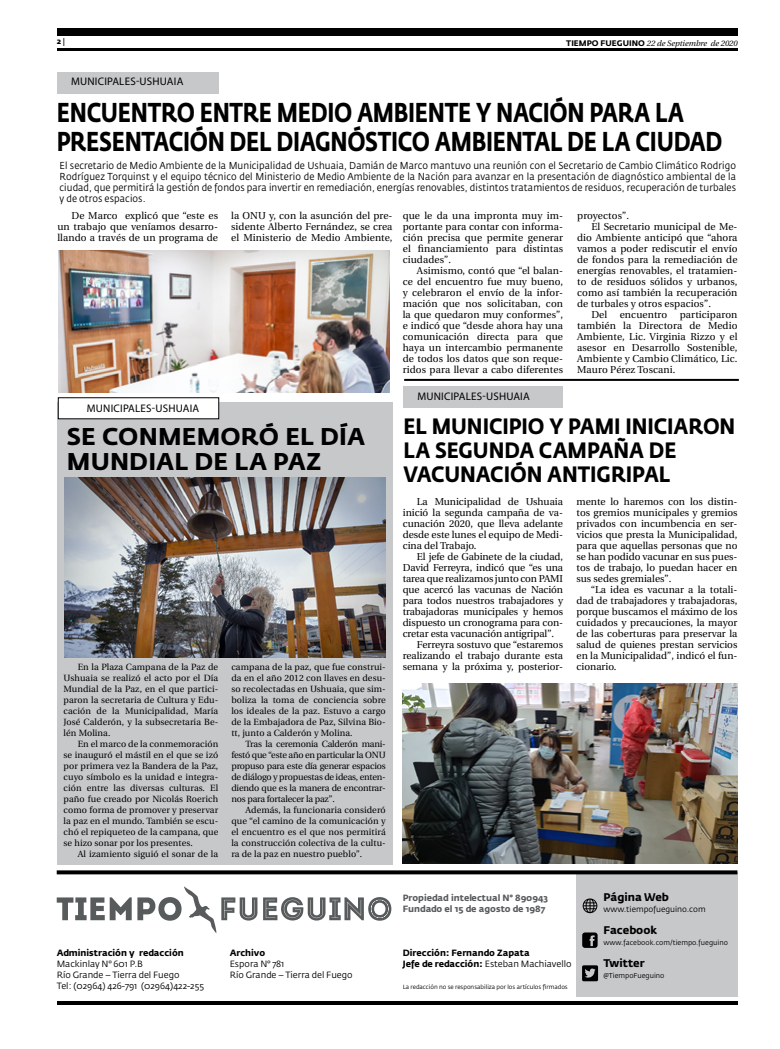
<style>
.page{position:relative;width:780px;height:1049px;background:#fff}
.page>*{position:absolute;margin:0;border:0;box-sizing:border-box;transform-origin:0 0}
.t1{font:700 27px/29px "Fedra Sans Pro";letter-spacing:-.015em;color:#000;scale:.8 1}
.t2{font:700 24px/25px "Fedra Sans Pro";letter-spacing:.005em;color:#000}
.t3{font:700 22px/24px "Fedra Sans Pro";letter-spacing:-.005em;color:#000;scale:.9 1}
.t4{font:11px "Myriad Pro";letter-spacing:.02em;color:#000}
.t5{font:700 11px "Fedra Sans Pro";color:#000}
.t6{font:10px/11px "Utopia";letter-spacing:.005em;color:#000;text-align:justify}
.t7{font:10px/11px "Fedra Sans Pro";letter-spacing:.01em;color:#000;text-align:justify;scale:.93 1}
.t8{font:9px/11px "Utopia";letter-spacing:.01em;color:#000;text-align:justify}
.t9{font:9px/11px "Fedra Sans Pro";color:#000}
.t10{font:700 9px/11px "Fedra Sans Pro";color:#000}
.t11{font:700 9px/11px "Fedra Sans Pro";color:#585b5c}
.t12{font:italic 8px "Utopia";color:#000}
.t13{font:8px "Fedra Sans Pro";color:#000}
.t14{font:700 8px "Fedra Sans Pro";color:#000}
.t15{font:7px "Fedra Sans Pro";color:#000}
.t16{font:6px "Fedra Sans Pro";color:#000}
.s1{font-family:"Utopia"}
.s2{font-family:"Fedra Sans Pro";font-weight:700;font-style:normal}
.s3{font-weight:400}
</style>
<div class="page">
<hr style="left:57px;top:48px;width:680px;height:3px;background:#000">
<div style="left:57px;top:29px;width:680px;height:7px;background:#000"></div>
<hr style="left:57px;top:1001px;width:680px;height:4px;background:#000">
<div style="left:576px;top:872px;width:161px;height:124px;background:#c7c8ca"></div>
<svg style="left:57px;top:870px;width:680px;height:4px;background:#181818"></svg>
<svg style="left:263px;top:897px;width:128px;height:24px"></svg>
<svg style="left:57px;top:886px;width:200px;height:47px"></svg>
<svg style="left:582px;top:898px;width:15px;height:16px"></svg>
<svg style="left:582px;top:932px;width:15px;height:16px"></svg>
<svg style="left:582px;top:965px;width:16px;height:16px"></svg>
<div style="left:57px;top:72px;width:161px;height:22px;background:#c7c8ca"></div>
<div style="left:57px;top:403px;width:335px;height:462px;background:#c7c8ca"></div>
<div style="left:58px;top:398px;width:161px;height:21px;background:#fff"></div>
<div style="left:403px;top:386px;width:160px;height:22px;background:#c7c8ca"></div>
<hr style="left:404px;top:379px;width:334px;height:2px;background:#000">
<img style="left:64px;top:477px;width:322px;height:181px">
<img style="left:403px;top:683px;width:334px;height:180px">
<img style="left:58px;top:251px;width:331px;height:142px">
<p class="t14" style="left:57px;top:36px;width:10px">2 <span class="s1">|</span></p>
<p class="t12" style="left:566px;top:39px;width:173px"><span class="s2">TIEMPO FUEGUINO</span> 22 de Septiembre de 2020</p>
<p class="t4" style="left:71px;top:75px;width:114px">MUNICIPALES-USHUAIA</p>
<h1 class="t1" style="left:57px;top:98px;width:833px">ENCUENTRO ENTRE MEDIO AMBIENTE Y NACIÓN PARA LA<br>PRESENTACIÓN DEL DIAGNÓSTICO AMBIENTAL DE LA CIUDAD</h1>
<p class="t7" style="left:60px;top:160px;width:728px">El secretario de Medio Ambiente de la Municipalidad de Ushuaia, Damián de Marco mantuvo una reunión con el Secretario de Cambio Climático Rodrigo Rodríguez Torquinst y el equipo técnico del Ministerio de Medio Ambiente de la Nación para avanzar en la presentación de diagnóstico ambiental de la ciudad, que permitirá la gestión de fondos para invertir en remediación, energías renovables, distintos tratamientos de residuos, recuperación de turbales y de otros espacios.</p>
<p class="t6" style="left:403px;top:210px;width:162px">que le da una impronta muy im&shy;portante para contar con informa&shy;ción precisa que permite generar el financiamiento para distintas ciudades”.</p>
<p class="t6" style="left:403px;top:265px;width:162px;text-indent:14px">Asimismo, contó que “el balan&shy;ce del encuentro fue muy bueno, y celebraron el envío de la infor&shy;mación que nos solicitaban, con la que quedaron muy conformes”, e indicó que “desde ahora hay una comunicación directa para que haya un intercambio permanente de todos los datos que son reque&shy;ridos para llevar a cabo diferentes</p>
<p class="t6" style="left:57px;top:210px;width:162px;text-indent:14px">De Marco explicó que “este es un trabajo que veníamos desarro&shy;llando a través de un programa de</p>
<p class="t6" style="left:231px;top:210px;width:163px">la ONU y, con la asunción del pre&shy;sidente Alberto Fernández, se crea el Ministerio de Medio Ambiente,</p>
<p class="t6" style="left:577px;top:210px;width:53px">proyectos”.</p>
<p class="t6" style="left:591px;top:221px;width:148px">El Secretario municipal de Me-</p>
<p class="t6" style="left:577px;top:232px;width:162px">dio Ambiente anticipó que “ahora</p>
<p class="t6" style="left:577px;top:243px;width:162px">vamos a poder rediscutir el envío</p>
<p class="t6" style="left:577px;top:254px;width:162px">de fondos para la remediación de</p>
<p class="t6" style="left:577px;top:265px;width:162px">energías renovables, el tratamien-</p>
<p class="t6" style="left:577px;top:276px;width:162px">to de residuos sólidos y urbanos,</p>
<p class="t6" style="left:577px;top:287px;width:162px">como así también la recuperación</p>
<p class="t6" style="left:577px;top:298px;width:135px">de turbales y otros espacios”.</p>
<p class="t6" style="left:591px;top:309px;width:148px">Del encuentro participaron</p>
<p class="t6" style="left:577px;top:320px;width:162px">también la Directora de Medio</p>
<p class="t6" style="left:577px;top:331px;width:162px">Ambiente, Lic. Virginia Rizzo y el</p>
<p class="t6" style="left:577px;top:342px;width:162px">asesor en Desarrollo Sostenible,</p>
<p class="t6" style="left:577px;top:353px;width:162px">Ambiente y Cambio Climático, Lic.</p>
<p class="t6" style="left:577px;top:364px;width:100px">Mauro Pérez Toscani.</p>
<p class="t4" style="left:87px;top:401px;width:114px">MUNICIPALES-USHUAIA</p>
<h2 class="t2" style="left:67px;top:424px;width:300px">SE CONMEMORÓ EL DÍA<br>MUNDIAL DE LA PAZ</h2>
<p class="t8" style="left:64px;top:662px;width:156px;text-indent:14px">En la Plaza Campana de la Paz de Ushuaia se realizó el acto por el Día Mundial de la Paz, en el que partici&shy;paron la secretaria de Cultura y Edu&shy;cación de la Municipalidad, María José Calderón, y la subsecretaria Be&shy;lén Molina.</p>
<p class="t8" style="left:64px;top:739px;width:156px;text-indent:14px">En el marco de la conmemoración se inauguró el mástil en el que se izó por primera vez la Bandera de la Paz, cuyo símbolo es la unidad e integra&shy;ción entre las diversas culturas. El paño fue creado por Nicolás Roerich como forma de promover y preservar la paz en el mundo. También se escu&shy;chó el repiqueteo de la campana, que se hizo sonar por los presentes.</p>
<p class="t8" style="left:78px;top:849px;width:142px">Al izamiento siguió el sonar de la</p>
<p class="t8" style="left:231px;top:662px;width:156px">campana de la paz, que fue construi&shy;da en el año 2012 con llaves en desu&shy;so recolectadas en Ushuaia, que sim&shy;boliza la toma de conciencia sobre los ideales de la paz. Estuvo a cargo de la Embajadora de Paz, Silvina Bio&shy;tt, junto a Calderón y Molina.</p>
<p class="t8" style="left:231px;top:739px;width:156px;text-indent:14px">Tras la ceremonia Calderón mani&shy;festó que “este año en particular la ONU propuso para este día generar espacios de diálogo y propuestas de ideas, enten&shy;diendo que es la manera de encontrar&shy;nos para fortalecer la paz”.</p>
<p class="t8" style="left:231px;top:805px;width:156px;text-indent:14px">Además, la funcionaria consideró que “el camino de la comunicación y el encuentro es el que nos permitirá la construcción colectiva de la cultu&shy;ra de la paz en nuestro pueblo”.</p>
<p class="t10" style="left:57px;top:948px;width:128px">Administración y redacción</p>
<p class="t9" style="left:57px;top:959px;width:149px">Mackinlay N° 601 P.B<br>Río Grande – Tierra del Fuego<br>Tel: (02964) 426-791 (02964)422-255</p>
<p class="t10" style="left:230px;top:948px;width:37px">Archivo</p>
<p class="t9" style="left:230px;top:959px;width:124px">Espora N° 781<br>Río Grande – Tierra del Fuego</p>
<p class="t4" style="left:417px;top:390px;width:114px">MUNICIPALES-USHUAIA</p>
<h3 class="t3" style="left:403px;top:415px;width:370px">EL MUNICIPIO Y PAMI INICIARON<br>LA SEGUNDA CAMPAÑA DE<br>VACUNACIÓN ANTIGRIPAL</h3>
<p class="t6" style="left:403px;top:496px;width:162px;text-indent:14px">La Municipalidad de Ushuaia inició la segunda campaña de va&shy;cunación 2020, que lleva adelante desde este lunes el equipo de Medi&shy;cina del Trabajo.</p>
<p class="t6" style="left:417px;top:551px;width:148px">El jefe de Gabinete de la ciudad,</p>
<p class="t6" style="left:403px;top:562px;width:162px">David Ferreyra, indicó que “es una</p>
<p class="t6" style="left:403px;top:573px;width:162px">tarea que realizamos junto con PAMI</p>
<p class="t6" style="left:403px;top:584px;width:162px">que acercó las vacunas de Nación</p>
<p class="t6" style="left:403px;top:595px;width:162px">para todos nuestros trabajadores y</p>
<p class="t6" style="left:403px;top:606px;width:162px">trabajadoras municipales y hemos</p>
<p class="t6" style="left:403px;top:617px;width:162px">dispuesto un cronograma para con-</p>
<p class="t6" style="left:403px;top:628px;width:153px">cretar esta vacunación antigripal”.</p>
<p class="t6" style="left:417px;top:639px;width:148px">Ferreyra sostuvo que “estaremos</p>
<p class="t6" style="left:403px;top:650px;width:162px">realizando el trabajo durante esta</p>
<p class="t6" style="left:403px;top:661px;width:162px">semana y la próxima y, posterior-</p>
<p class="t6" style="left:576px;top:496px;width:162px">mente lo haremos con los distin&shy;tos gremios municipales y gremios privados con incumbencia en ser&shy;vicios que presta la Municipalidad, para que aquellas personas que no se han podido vacunar en sus pues&shy;tos de trabajo, lo puedan hacer en sus sedes gremiales”.</p>
<p class="t6" style="left:576px;top:584px;width:162px;text-indent:14px">“La idea es vacunar a la totali&shy;dad de trabajadores y trabajadoras, porque buscamos el máximo de los cuidados y precauciones, la mayor de las coberturas para preservar la salud de quienes prestan servicios en la Municipalidad”, indicó el fun&shy;cionario.</p>
<p class="t11" style="left:403px;top:893px;width:147px">Propiedad intelectual N° 890943<br>Fundado el 15 de agosto de 1987</p>
<p class="t5" style="left:603px;top:890px;width:67px">Página Web</p>
<p class="t13" style="left:603px;top:904px;width:104px">www.tiempofueguino.com</p>
<p class="t5" style="left:603px;top:923px;width:55px">Facebook</p>
<p class="t15" style="left:603px;top:938px;width:126px">www.facebook.com/tiempo.fueguino</p>
<p class="t5" style="left:603px;top:956px;width:43px">Twitter</p>
<p class="t15" style="left:603px;top:971px;width:63px">@TiempoFueguino</p>
<p class="t10" style="left:403px;top:948px;width:170px">Dirección: Fernando Zapata<br>Jefe de redacción: <span class="s3">Esteban Machiavello</span></p>
<p class="t16" style="left:403px;top:983px;width:166px">La redacción no se responsabiliza por los artículos firmados</p>
</div>
